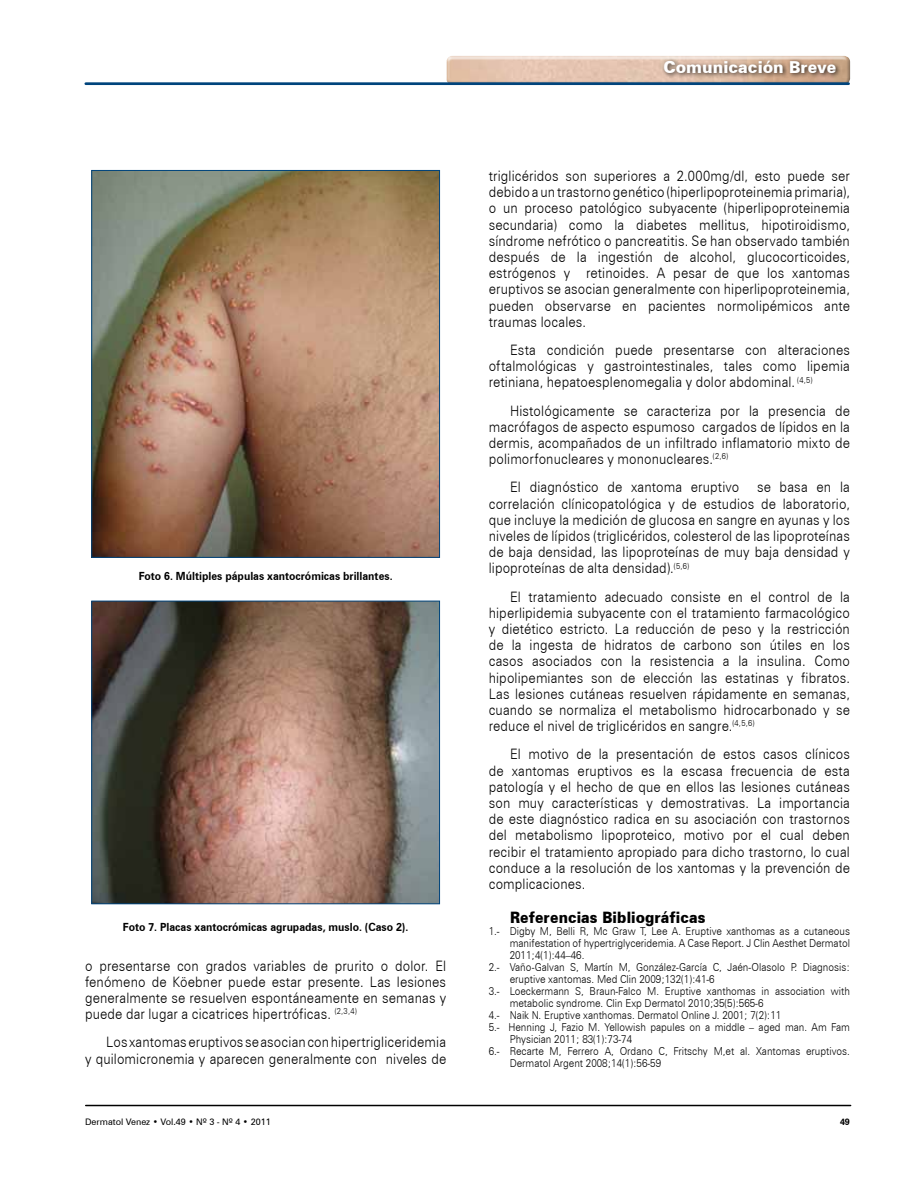
<style>
.page{position:relative;width:918px;height:1188px;background:#fff}
.page>*{position:absolute;margin:0;border:0;box-sizing:border-box;transform-origin:0 0}
.t1{font:900 16.5px "Zurich BT";letter-spacing:.005em;color:#fff}
.t2{font:900 15.75px "Zurich BT";letter-spacing:.005em;color:#000;scale:.9 1}
.t3{font:300 14.4px/16.2px "Zurich BT";letter-spacing:.01em;color:#000;text-align:justify;scale:.9 1}
.t4{font:700 11.25px "Zurich BT";color:#000;scale:.94 1}
.t5{font:300 10.95px "Zurich BT";color:#000;scale:.9 1}
.t6{font:9px "Zurich BT";color:#000}
.t7{font:700 9px "Zurich BT";color:#000}
</style>
<div class="page">
<div style="left:444px;top:55px;width:407px;height:31px;background:#000;opacity:.75"></div>
<hr style="left:86px;top:82px;width:763px;height:3px;background:#00447c">
<hr style="left:86px;top:1105px;width:765px;height:1px;background:#000">
<div style="left:661px;top:57px;width:180px;height:21px;background:#000;opacity:.75"></div>
<img style="left:93px;top:172px;width:345px;height:384px">
<div style="left:91px;top:170px;width:349px;height:388px;border:1px solid #00447c"></div>
<img style="left:93px;top:603px;width:345px;height:299px">
<div style="left:91px;top:601px;width:349px;height:303px;border:1px solid #00447c"></div>
<p class="t4" style="left:139px;top:569px;width:272px">Foto 6. Múltiples pápulas xantocrómicas brillantes.</p>
<p class="t4" style="left:123px;top:920px;width:305px">Foto 7. Placas xantocrómicas agrupadas, muslo. (Caso 2).</p>
<p class="t3" style="left:85px;top:957px;width:403px">o presentarse con grados variables de prurito o dolor. El fenómeno de Köebner puede estar presente. Las lesiones generalmente se resuelven espontáneamente en semanas y puede dar lugar a cicatrices hipertróficas. <sup>(2,3,4)</sup></p>
<p class="t3" style="left:85px;top:1034px;width:403px;text-align:right">Los xantomas eruptivos se asocian con hipertrigliceridemia<br>y quilomicronemia y aparecen generalmente con niveles de</p>
<p class="t1" style="left:663px;top:57px;width:175px">Comunicación Breve</p>
<p class="t3" style="left:489px;top:168px;width:403px">triglicéridos son superiores a 2.000mg/dl, esto puede ser debido a un trastorno genético (hiperlipoproteinemia primaria), o un proceso patológico subyacente (hiperlipoproteinemia secundaria) como la diabetes mellitus, hipotiroidismo, síndrome nefrótico o pancreatitis. Se han observado también después de la ingestión de alcohol, glucocorticoides, estrógenos y retinoides. A pesar de que los xantomas eruptivos se asocian generalmente con hiperlipoproteinemia, pueden observarse en pacientes normolipémicos ante traumas locales.</p>
<p class="t3" style="left:489px;top:342px;width:403px;text-indent:21px">Esta condición puede presentarse con alteraciones oftalmológicas y gastrointestinales, tales como lipemia retiniana, hepatoesplenomegalia y dolor abdominal. <sup>(4,5)</sup></p>
<p class="t3" style="left:489px;top:402px;width:403px;text-indent:21px">Histológicamente se caracteriza por la presencia de macrófagos de aspecto espumoso cargados de lípidos en la dermis, acompañados de un infiltrado inflamatorio mixto de polimorfonucleares y mononucleares.<sup>(2,6)</sup></p>
<p class="t3" style="left:489px;top:479px;width:403px;text-indent:21px">El diagnóstico de xantoma eruptivo se basa en la correlación clínicopatológica y de estudios de laboratorio, que incluye la medición de glucosa en sangre en ayunas y los niveles de lípidos (triglicéridos, colesterol de las lipoproteínas de baja densidad, las lipoproteínas de muy baja densidad y lipoproteínas de alta densidad).<sup>(5,6)</sup></p>
<p class="t3" style="left:489px;top:588px;width:403px;text-indent:21px">El tratamiento adecuado consiste en el control de la hiperlipidemia subyacente con el tratamiento farmacológico y dietético estricto. La reducción de peso y la restricción de la ingesta de hidratos de carbono son útiles en los casos asociados con la resistencia a la insulina. Como hipolipemiantes son de elección las estatinas y fibratos.<br>Las lesiones cutáneas resuelven rápidamente en semanas, cuando se normaliza el metabolismo hidrocarbonado y se reduce el nivel de triglicéridos en sangre.<sup>(4,5,6)</sup></p>
<p class="t3" style="left:489px;top:746px;width:403px;text-indent:21px">El motivo de la presentación de estos casos clínicos de xantomas eruptivos es la escasa frecuencia de esta patología y el hecho de que en ellos las lesiones cutáneas son muy características y demostrativas. La importancia de este diagnóstico radica en su asociación con trastornos del metabolismo lipoproteico, motivo por el cual deben recibir el tratamiento apropiado para dicho trastorno, lo cual conduce a la resolución de los xantomas y la prevención de complicaciones.</p>
<p class="t2" style="left:510px;top:907px;width:219px">Referencias Bibliográficas</p>
<p class="t5" style="left:489px;top:924px;width:403px">1.- Digby M, Belli R, Mc Graw T, Lee A. Eruptive xanthomas as a cutaneous</p>
<p class="t5" style="left:510px;top:936px;width:380px">manifestation of hypertriglyceridemia. A Case Report. J Clin Aesthet Dermatol</p>
<p class="t5" style="left:510px;top:948px;width:84px">2011;4(1):44–46.</p>
<p class="t5" style="left:489px;top:960px;width:403px">2.- Vaño-Galvan S, Martín M, González-García C, Jaén-Olasolo P. Diagnosis:</p>
<p class="t5" style="left:510px;top:972px;width:229px">eruptive xantomas. Med Clin 2009;132(1):41-6</p>
<p class="t5" style="left:489px;top:984px;width:403px">3.- Loeckermann S, Braun-Falco M. Eruptive xanthomas in association with</p>
<p class="t5" style="left:510px;top:996px;width:283px">metabolic syndrome. Clin Exp Dermatol 2010;35(5):565-6</p>
<p class="t5" style="left:489px;top:1008px;width:327px">4.- Naik N. Eruptive xanthomas. Dermatol Online J. 2001; 7(2):11</p>
<p class="t5" style="left:489px;top:1020px;width:403px">5.- Henning J, Fazio M. Yellowish papules on a middle – aged man. Am Fam</p>
<p class="t5" style="left:510px;top:1032px;width:138px">Physician 2011; 83(1):73-74</p>
<p class="t5" style="left:489px;top:1044px;width:403px">6.- Recarte M, Ferrero A, Ordano C, Fritschy M,et al. Xantomas eruptivos.</p>
<p class="t5" style="left:510px;top:1056px;width:170px">Dermatol Argent 2008;14(1):56-59</p>
<p class="t6" style="left:85px;top:1116px;width:187px">Dermatol Venez • Vol.49 • Nº 3 - Nº 4 • 2011</p>
<p class="t7" style="left:840px;top:1116px;width:11px">49</p>
</div>
